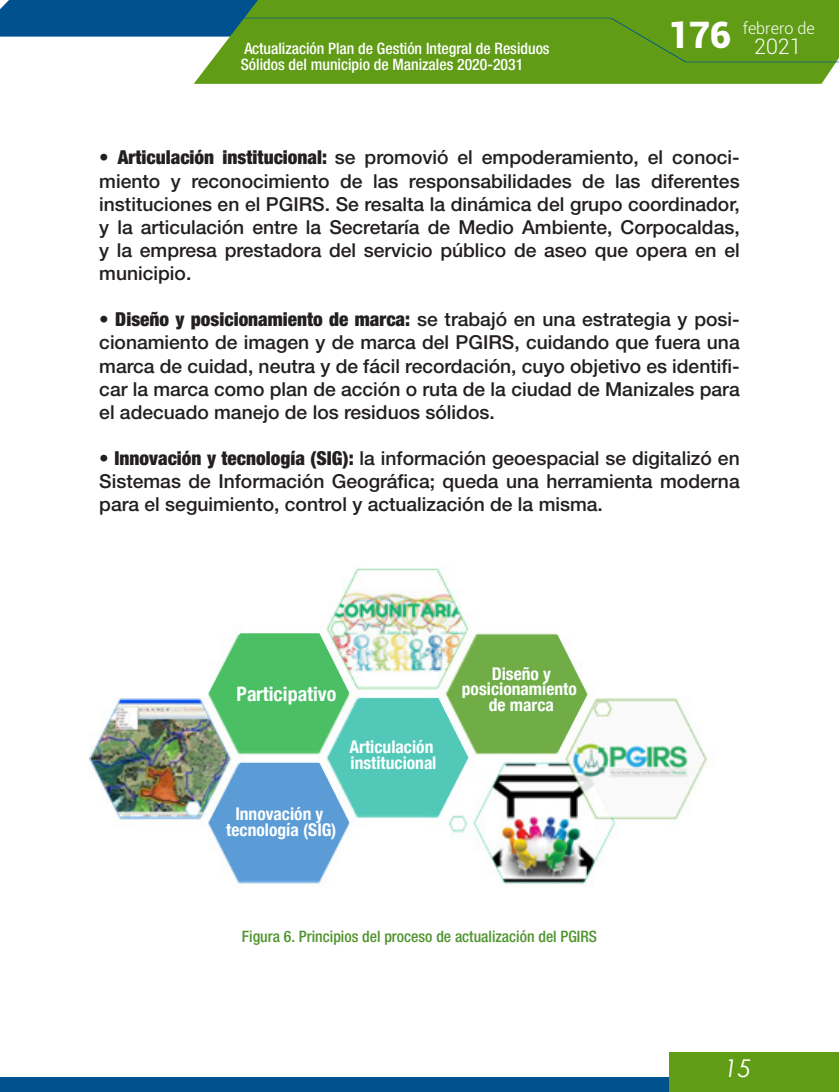
<style>
.page{position:relative;width:839px;height:1092px;background:#fff}
.page>*{position:absolute;margin:0;border:0;box-sizing:border-box;transform-origin:0 0}
.t1{font:900 36.4px "Roboto";color:#fff}
.t2{font:italic 24.5px "Century Gothic";color:#fff}
.t3{font:300 21.35px "Roboto";color:#fff}
.t4{font:700 condensed 19.95px "Helvetica Neue";color:#fcffff}
.contenidos{font:500 19.25px/23.1px "Helvetica Neue";color:#231f20;text-align:justify}
.t5{font:700 condensed 17.5px/15.8px "Helvetica Neue";color:#fcffff;text-align:center}
.t6{font:300 16.28px "Roboto";color:#fff}
.t7{font:500 condensed 15.75px "Helvetica Neue";color:#fff}
.figura{font:500 condensed 15.75px "Helvetica Neue";color:#4f942e}
.s1{font-weight:900;font-stretch:condensed}
</style>
<div class="page">
<div style="left:0;top:1077px;width:826px;height:14px;background:#00528f"></div>
<svg style="left:194px;top:62px;width:644px;height:22px;background:#659f1f"></svg>
<svg style="left:0;top:0;width:838px;height:62px;background:#609945"></svg>
<div style="left:669px;top:1052px;width:169px;height:39px;background:#619c17"></div>
<img style="left:90px;top:567px;width:618px;height:317px">
<svg style="left:209px;top:633px;width:378px;height:247px"></svg>
<p class="t7" style="left:244px;top:39px;width:306px">Actualización Plan de Gestión Integral de Residuos</p>
<p class="t7" style="left:241px;top:55px;width:284px">Sólidos del municipio de Manizales 2020-2031</p>
<h1 class="t1" style="left:668px;top:10px;width:65px">176</h1>
<p class="t6" style="left:742px;top:17px;width:74px">febrero de</p>
<p class="t3" style="left:754px;top:31px;width:49px">2021</p>
<p class="contenidos" style="left:99px;top:146px;width:641px">• <span class="s1">Articulación institucional:</span> se promovió el empoderamiento, el conoci&shy;miento y reconocimiento de las responsabilidades de las diferentes instituciones en el PGIRS. Se resalta la dinámica del grupo coordinador, y la articulación entre la Secretaría de Medio Ambiente, Corpocaldas, y la empresa prestadora del servicio público de aseo que opera en el municipio.</p>
<p class="contenidos" style="left:99px;top:307px;width:641px">• <span class="s1">Diseño y posicionamiento de marca:</span> se trabajó en una estrategia y posi&shy;cionamiento de imagen y de marca del PGIRS, cuidando que fuera una marca de cuidad, neutra y de fácil recordación, cuyo objetivo es identifi&shy;car la marca como plan de acción o ruta de la ciudad de Manizales para el adecuado manejo de los residuos sólidos.</p>
<p class="contenidos" style="left:99px;top:446px;width:641px"><span class="s1">• Innovación y tecnología (SIG):</span> la información geoespacial se digitalizó en Sistemas de Información Geográfica; queda una herramienta moderna para el seguimiento, control y actualización de la misma.</p>
<p class="t4" style="left:236px;top:681px;width:101px">Participativo</p>
<p class="t5" style="left:349px;top:738px;width:88px;text-align:left">Articulación institucional</p>
<p class="t5" style="left:226px;top:805px;width:111px">Innovación y tecnología (SIG)</p>
<p class="t5" style="left:462px;top:665px;width:116px">Diseño y posicionamiento de marca</p>
<p class="figura" style="left:242px;top:926px;width:356px">Figura 6. Principios del proceso de actualización del PGIRS</p>
<p class="t2" style="left:724px;top:1050px;width:29px">15</p>
</div>
